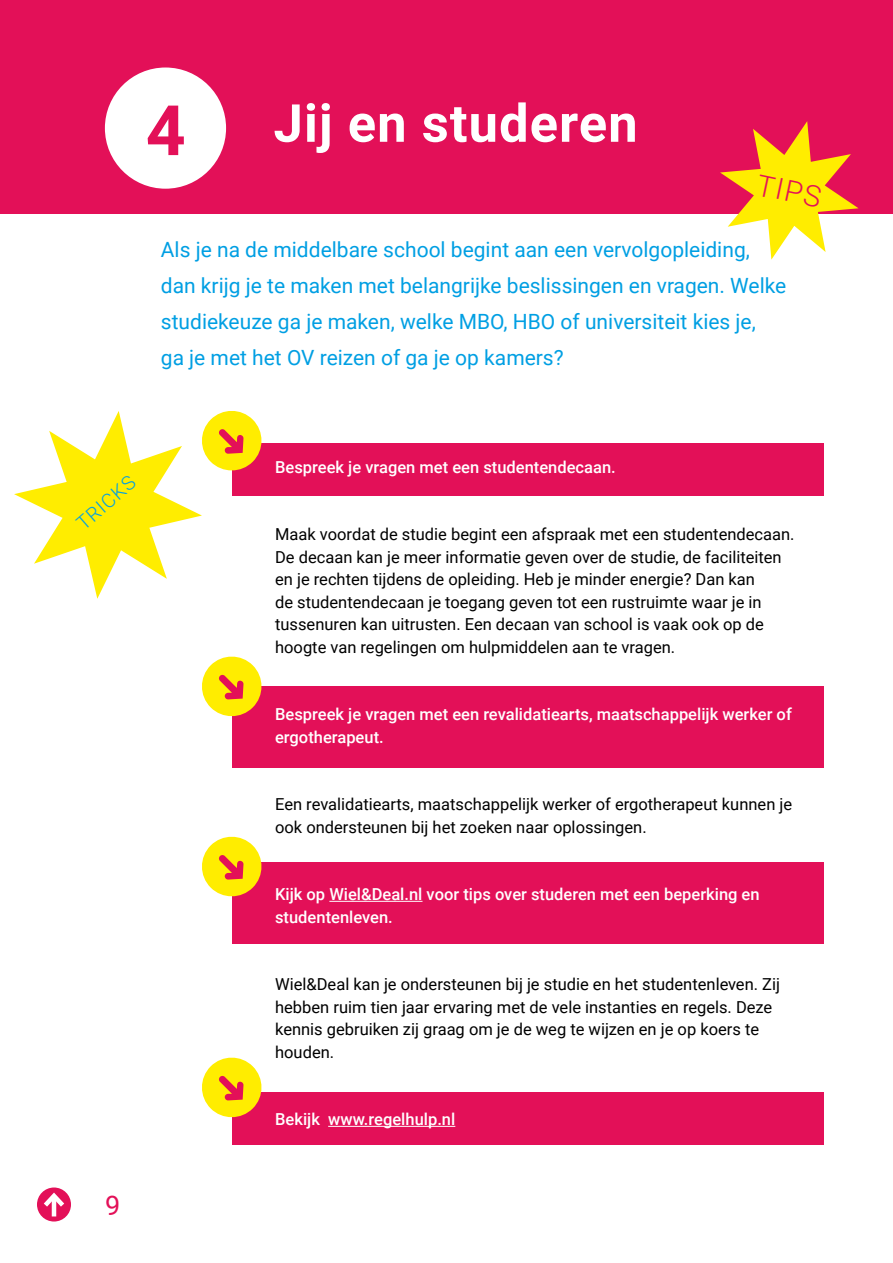
<style>
.page{position:relative;width:893px;height:1263px;background:#fff}
.page>*{position:absolute;margin:0;border:0;box-sizing:border-box;transform-origin:0 0}
.t1{font:700 69.6px "Roboto";color:#e31058}
.t2{font:700 52.5px "Roboto";letter-spacing:.02em;color:#fff}
.t3{font:300 29.4px "Roboto";color:#e31058}
.t4{font:27px "Roboto";color:#e31058}
.t5{font:21px/36px "Roboto";color:#009fe3}
.t6{font:300 19.65px "Roboto";color:#009fe3}
.t7{font:16.5px/22.5px "Roboto";color:#000}
.t8{font:500 16.5px/22.5px "Roboto";color:#fff}
</style>
<div class="page">
<div style="left:37px;top:1187px;width:34px;height:34px;background:#e31058;border-radius:50%"></div>
<hr style="left:52px;top:1196px;width:4px;height:20px;background:#fff">
<svg style="left:39px;top:1189px;width:30px;height:22px"></svg>
<div style="left:233px;top:1092px;width:591px;height:52px;background:#e31058"></div>
<div style="left:233px;top:862px;width:591px;height:82px;background:#e31058"></div>
<div style="left:233px;top:686px;width:591px;height:82px;background:#e31058"></div>
<div style="left:233px;top:443px;width:591px;height:53px;background:#e31058"></div>
<div style="left:0;top:0;width:893px;height:213px;background:#e31058"></div>
<hr style="left:329px;top:901px;width:93px;height:1px;background:#fff">
<hr style="left:328px;top:1126px;width:127px;height:1px;background:#fff">
<div style="left:105px;top:68px;width:121px;height:121px;background:#fff;border-radius:50%"></div>
<svg style="left:202px;top:656px;width:60px;height:63px"></svg>
<svg style="left:202px;top:1057px;width:60px;height:63px"></svg>
<svg style="left:202px;top:836px;width:60px;height:63px"></svg>
<svg style="left:720px;top:121px;width:138px;height:139px"></svg>
<svg style="left:14px;top:411px;width:248px;height:188px"></svg>
<h1 class="t1" style="left:146px;top:82px;width:41px">4</h1>
<h2 class="t2" style="left:274px;top:86px;width:366px">Jij en studeren</h2>
<h3 class="t3" style="left:762px;top:164px;width:66px;rotate:12deg">TIPS</h3>
<p class="t5" style="left:161px;top:230px;width:627px">Als je na de middelbare school begint aan een vervolgopleiding, dan krijg je te maken met belangrijke beslissingen en vragen. Welke studiekeuze ga je maken, welke MBO, HBO of universiteit kies je,<br>ga je met het OV reizen of ga je op kamers?</p>
<p class="t6" style="left:70px;top:515px;width:72px;rotate:-41deg">TRICKS</p>
<h3 class="t4" style="left:105px;top:1186px;width:17px">9</h3>
<p class="t8" style="left:275px;top:455px;width:342px">Bespreek je vragen met een studentendecaan.</p>
<p class="t7" style="left:275px;top:522px;width:521px">Maak voordat de studie begint een afspraak met een studentendecaan.<br>De decaan kan je meer informatie geven over de studie, de faciliteiten en je rechten tijdens de opleiding. Heb je minder energie? Dan kan<br>de studentendecaan je toegang geven tot een rustruimte waar je in tussenuren kan uitrusten. Een decaan van school is vaak ook op de hoogte van regelingen om hulpmiddelen aan te vragen.</p>
<p class="t8" style="left:275px;top:702px;width:518px">Bespreek je vragen met een revalidatiearts, maatschappelijk werker of ergotherapeut.</p>
<p class="t7" style="left:275px;top:792px;width:519px">Een revalidatiearts, maatschappelijk werker of ergotherapeut kunnen je ook ondersteunen bij het zoeken naar oplossingen.</p>
<p class="t8" style="left:275px;top:882px;width:486px">Kijk op Wiel&amp;Deal.nl voor tips over studeren met een beperking en studentenleven.</p>
<p class="t7" style="left:275px;top:972px;width:506px">Wiel&amp;Deal kan je ondersteunen bij je studie en het studentenleven. Zij hebben ruim tien jaar ervaring met de vele instanties en regels. Deze kennis gebruiken zij graag om je de weg te wijzen en je op koers te houden.</p>
<p class="t8" style="left:275px;top:1107px;width:182px">Bekijk www.regelhulp.nl</p>
</div>
